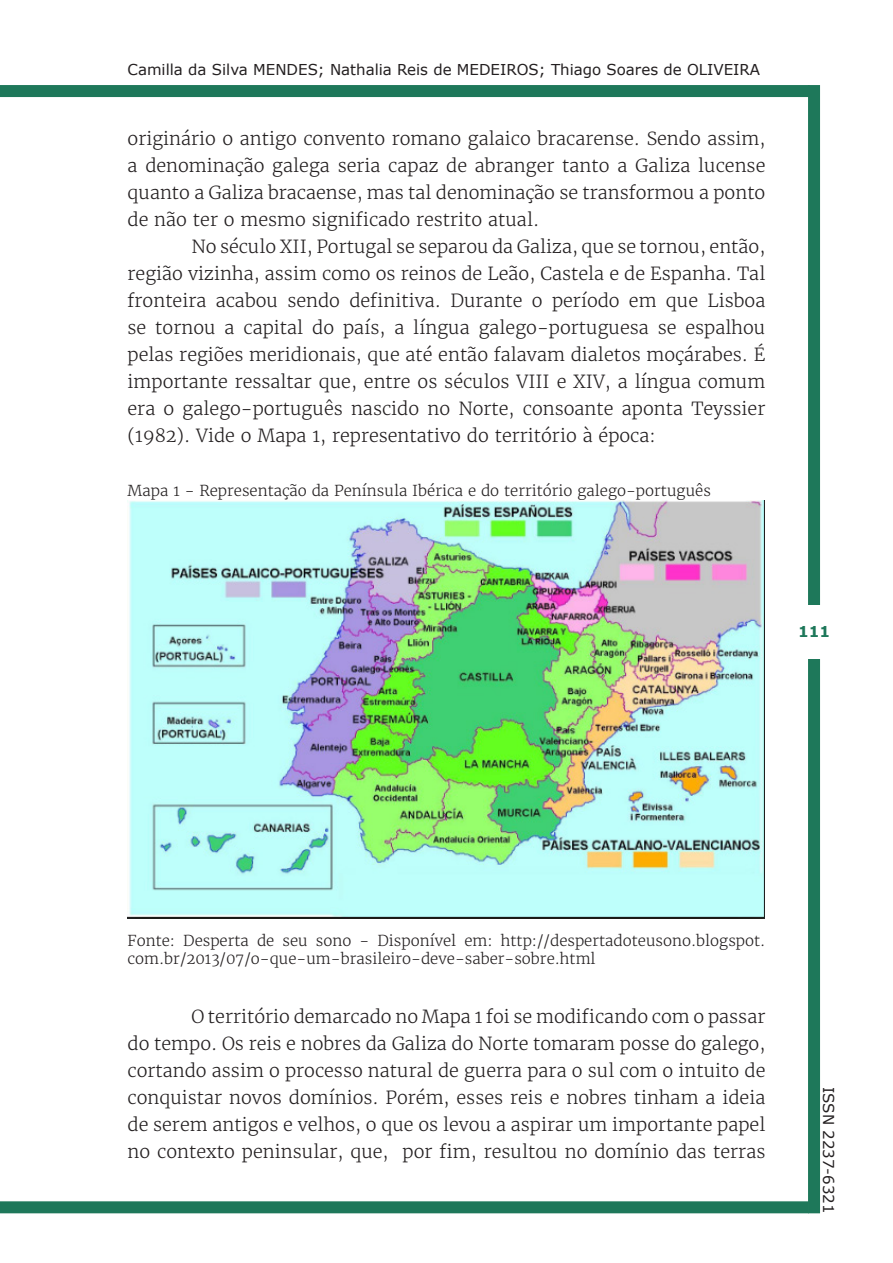
<style>
.page{position:relative;width:893px;height:1263px;background:#fff}
.page>*{position:absolute;margin:0;border:0;box-sizing:border-box;transform-origin:0 0}
.Corpo_do_artigo{font:300 18px/27px "Merriweather";color:#231f20;text-align:justify}
.Fonte_de_quadro{font:300 15px/18px "Merriweather";color:#231f20}
.t1{font:15px "Verdana";color:#231f20}
.Título_de_quadro_fig{font:300 15px "Merriweather";color:#231f20}
.t2{font:700 15px "Verdana";color:#1e785a}
</style>
<div class="page">
<div style="left:0;top:85px;width:810px;height:12px;background:#1e785a"></div>
<div style="left:808px;top:85px;width:12px;height:1128px;background:#1e785a"></div>
<div style="left:0;top:1201px;width:809px;height:12px;background:#1e785a"></div>
<div style="left:789px;top:605px;width:51px;height:53px;background:#fff"></div>
<img style="left:128px;top:501px;width:636px;height:417px">
<p class="t1" style="left:128px;top:59px;width:634px">Camilla da Silva MENDES; Nathalia Reis de MEDEIROS; Thiago Soares de OLIVEIRA</p>
<p class="Corpo_do_artigo" style="left:128px;top:125px;width:639px">originário o antigo convento romano galaico bracarense. Sendo assim, a denominação galega seria capaz de abranger tanto a Galiza lucense quanto a Galiza bracaense, mas tal denominação se transformou a ponto de não ter o mesmo significado restrito atual.</p>
<p class="Corpo_do_artigo" style="left:128px;top:233px;width:639px;text-indent:64px">No século XII, Portugal se separou da Galiza, que se tornou, então, região vizinha, assim como os reinos de Leão, Castela e de Espanha. Tal fronteira acabou sendo definitiva. Durante o período em que Lisboa se tornou a capital do país, a língua galego-portuguesa se espalhou pelas regiões meridionais, que até então falavam dialetos moçárabes. É importante ressaltar que, entre os séculos VIII e XIV, a língua comum era o galego-português nascido no Norte, consoante aponta Teyssier (1982). Vide o Mapa 1, representativo do território à época:</p>
<p class="Título_de_quadro_fig" style="left:128px;top:481px;width:585px">Mapa 1 - Representação da Península Ibérica e do território galego-português</p>
<p class="t2" style="left:798px;top:621px;width:33px">111</p>
<p class="Fonte_de_quadro" style="left:128px;top:932px;width:639px">Fonte: Desperta de seu sono - Disponível em: http://despertadoteusono.blogspot. com.br/2013/07/o-que-um-brasileiro-deve-saber-sobre.html</p>
<p class="Corpo_do_artigo" style="left:128px;top:1003px;width:639px;text-indent:64px">O território demarcado no Mapa 1 foi se modificando com o passar do tempo. Os reis e nobres da Galiza do Norte tomaram posse do galego, cortando assim o processo natural de guerra para o sul com o intuito de conquistar novos domínios. Porém, esses reis e nobres tinham a ideia de serem antigos e velhos, o que os levou a aspirar um importante papel no contexto peninsular, que, por fim, resultou no domínio das terras</p>
<p class="t1" style="left:839px;top:1087px;width:128px;rotate:90deg">ISSN 2237-6321</p>
</div>
